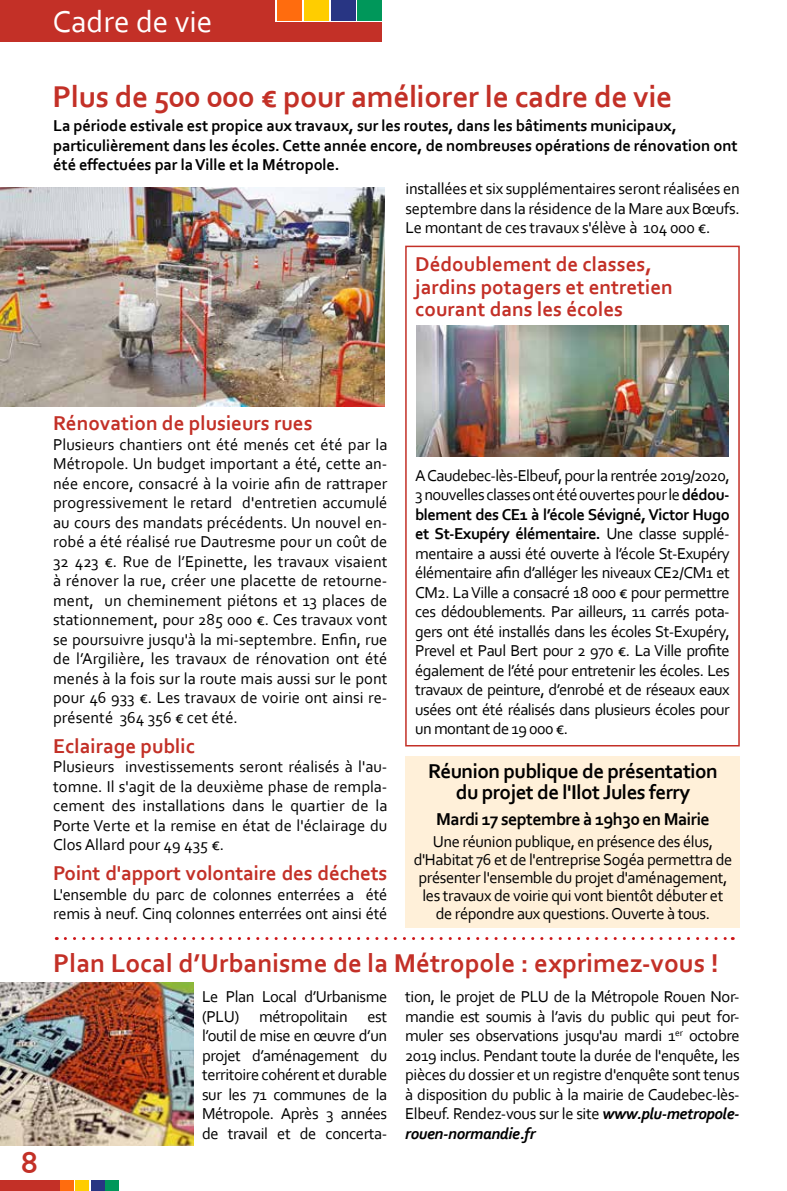
<style>
.page{position:relative;width:787px;height:1191px;background:#fff}
.page>*{position:absolute;margin:0;border:0;box-sizing:border-box;transform-origin:0 0}
.t1{font:700 31.5px "Corbel";letter-spacing:-.01em;color:#c33027}
.t2{font:31.5px "Corbel";color:#fff}
.t3{font:700 27px "Corbel";color:#c33027}
.t4{font:700 21px/22.5px "Corbel";color:#c33027}
.t5{font:700 21px/21px "Corbel";letter-spacing:-.025em;color:#000;text-align:center}
.t6{font:700 18px "Corbel";letter-spacing:-.03em;color:#000}
.t7{font:16.5px/19.5px "Corbel";letter-spacing:-.025em;color:#000;text-align:justify}
.t8{font:700 16.5px/19.5px "Corbel";letter-spacing:-.01em;color:#000}
.s1{font-weight:700}
.s2{font-weight:700;font-style:italic}
</style>
<div class="page">
<div style="left:0;top:0;width:382px;height:42px;background:#c33027"></div>
<svg style="left:275px;top:0;width:107px;height:22px"></svg>
<div style="left:277px;top:0;width:25px;height:20px;background:#ff6c0e"></div>
<div style="left:331px;top:0;width:25px;height:20px;background:#283583"></div>
<div style="left:304px;top:0;width:25px;height:20px;background:#ffcd00"></div>
<div style="left:357px;top:0;width:25px;height:20px;background:#00975a"></div>
<div style="left:0;top:1180px;width:59px;height:11px;background:#c33027"></div>
<div style="left:61px;top:1180px;width:13px;height:11px;background:#ff6c0e"></div>
<div style="left:91px;top:1180px;width:13px;height:11px;background:#283583"></div>
<div style="left:76px;top:1180px;width:13px;height:11px;background:#ffcd00"></div>
<div style="left:105px;top:1180px;width:14px;height:11px;background:#00975a"></div>
<svg style="left:65px;top:937px;width:668px;height:3px"></svg>
<div style="left:405px;top:246px;width:334px;height:500px;border:2px solid #c33027"></div>
<div style="left:405px;top:756px;width:334px;height:171px;background:#fff0d9"></div>
<img style="left:416px;top:325px;width:312px;height:131px">
<img style="left:0;top:187px;width:384px;height:219px">
<img style="left:0;top:982px;width:193px;height:163px">
<h1 class="t2" style="left:53px;top:2px;width:161px">Cadre de vie</h1>
<h1 class="t1" style="left:53px;top:77px;width:621px">Plus de 500 000 € pour améliorer le cadre de vie</h1>
<p class="t8" style="left:53px;top:116px;width:685px">La période estivale est propice aux travaux, sur les routes, dans les bâtiments municipaux, particulièrement dans les écoles. Cette année encore, de nombreuses opérations de rénovation ont été effectuées par la Ville et la Métropole.</p>
<p class="t7" style="left:405px;top:178px;width:336px">installées et six supplémentaires seront réalisées en septembre dans la résidence de la Mare aux Bœufs.<br>Le montant de ces travaux s'élève à 104 000 €.</p>
<p class="t4" style="left:415px;top:252px;width:259px">Dédoublement de classes, jardins potagers et entretien courant dans les écoles</p>
<h1 class="t1" style="left:21px;top:1143px;width:19px">8</h1>
<p class="t4" style="left:53px;top:411px;width:261px">Rénovation de plusieurs rues</p>
<p class="t7" style="left:53px;top:434px;width:336px">Plusieurs chantiers ont été menés cet été par la Métropole. Un budget important a été, cette an&shy;née encore, consacré à la voirie afin de rattraper progressivement le retard d'entretien accumulé au cours des mandats précédents. Un nouvel en&shy;robé a été réalisé rue Dautresme pour un coût de 32 423 €. Rue de l’Epinette, les travaux visaient à rénover la rue, créer une placette de retourne&shy;ment, un cheminement piétons et 13 places de stationnement, pour 285 000 €. Ces travaux vont se poursuivre jusqu'à la mi-septembre. Enfin, rue de l’Argilière, les travaux de rénovation ont été menés à la fois sur la route mais aussi sur le pont pour 46 933 €. Les travaux de voirie ont ainsi re&shy;présenté 364 356 € cet été.</p>
<p class="t4" style="left:53px;top:734px;width:143px">Eclairage public</p>
<p class="t7" style="left:53px;top:756px;width:336px">Plusieurs investissements seront réalisés à l'au&shy;tomne. Il s'agit de la deuxième phase de rempla&shy;cement des installations dans le quartier de la Porte Verte et la remise en état de l'éclairage du Clos Allard pour 49 435 €.</p>
<p class="t4" style="left:53px;top:861px;width:336px">Point d'apport volontaire des déchets</p>
<p class="t7" style="left:53px;top:884px;width:336px">L'ensemble du parc de colonnes enterrées a été remis à neuf. Cinq colonnes enterrées ont ainsi été</p>
<p class="t7" style="left:415px;top:465px;width:316px">A Caudebec-lès-Elbeuf, pour la rentrée 2019/2020, 3 nouvelles classes ont été ouvertes pour le <span class="s1">dédou&shy;blement des CE1 à l’école Sévigné, Victor Hugo et St-Exupéry élémentaire.</span> Une classe supplé&shy;mentaire a aussi été ouverte à l’école St-Exupéry élémentaire afin d’alléger les niveaux CE2/CM1 et CM2. La Ville a consacré 18 000 € pour permettre ces dédoublements. Par ailleurs, 11 carrés pota&shy;gers ont été installés dans les écoles St-Exupéry, Prevel et Paul Bert pour 2 970 €. La Ville profite également de l’été pour entretenir les écoles. Les travaux de peinture, d’enrobé et de réseaux eaux usées ont été réalisés dans plusieurs écoles pour un montant de 19 000 €.</p>
<p class="t5" style="left:428px;top:760px;width:291px">Réunion publique de présentation du projet de l'Ilot Jules ferry</p>
<p class="t6" style="left:436px;top:807px;width:275px">Mardi 17 septembre à 19h30 en Mairie</p>
<p class="t7" style="left:414px;top:832px;width:320px;line-height:18px;text-align:center">Une réunion publique, en présence des élus, d'Habitat 76 et de l'entreprise Sogéa permettra de présenter l'ensemble du projet d'aménagement, les travaux de voirie qui vont bientôt débuter et de répondre aux questions. Ouverte à tous.</p>
<h2 class="t3" style="left:53px;top:946px;width:666px">Plan Local d’Urbanisme de la Métropole : exprimez-vous !</h2>
<p class="t7" style="left:202px;top:986px;width:187px">Le Plan Local d’Urbanisme (PLU) métropolitain est l’outil de mise en œuvre d’un projet d’aménagement du territoire cohérent et durable sur les 71 communes de la Métropole. Après 3 années de travail et de concerta-</p>
<p class="t7" style="left:405px;top:986px;width:336px">tion, le projet de PLU de la Métropole Rouen Nor&shy;mandie est soumis à l’avis du public qui peut for&shy;muler ses observations jusqu'au mardi 1<sup>er</sup> octobre 2019 inclus. Pendant toute la durée de l'enquête, les pièces du dossier et un registre d'enquête sont tenus à disposition du public à la mairie de Caudebec-lès-Elbeuf. Rendez-vous sur le site <span class="s2">www.plu-metropole&shy;rouen-normandie.fr</span></p>
</div>
